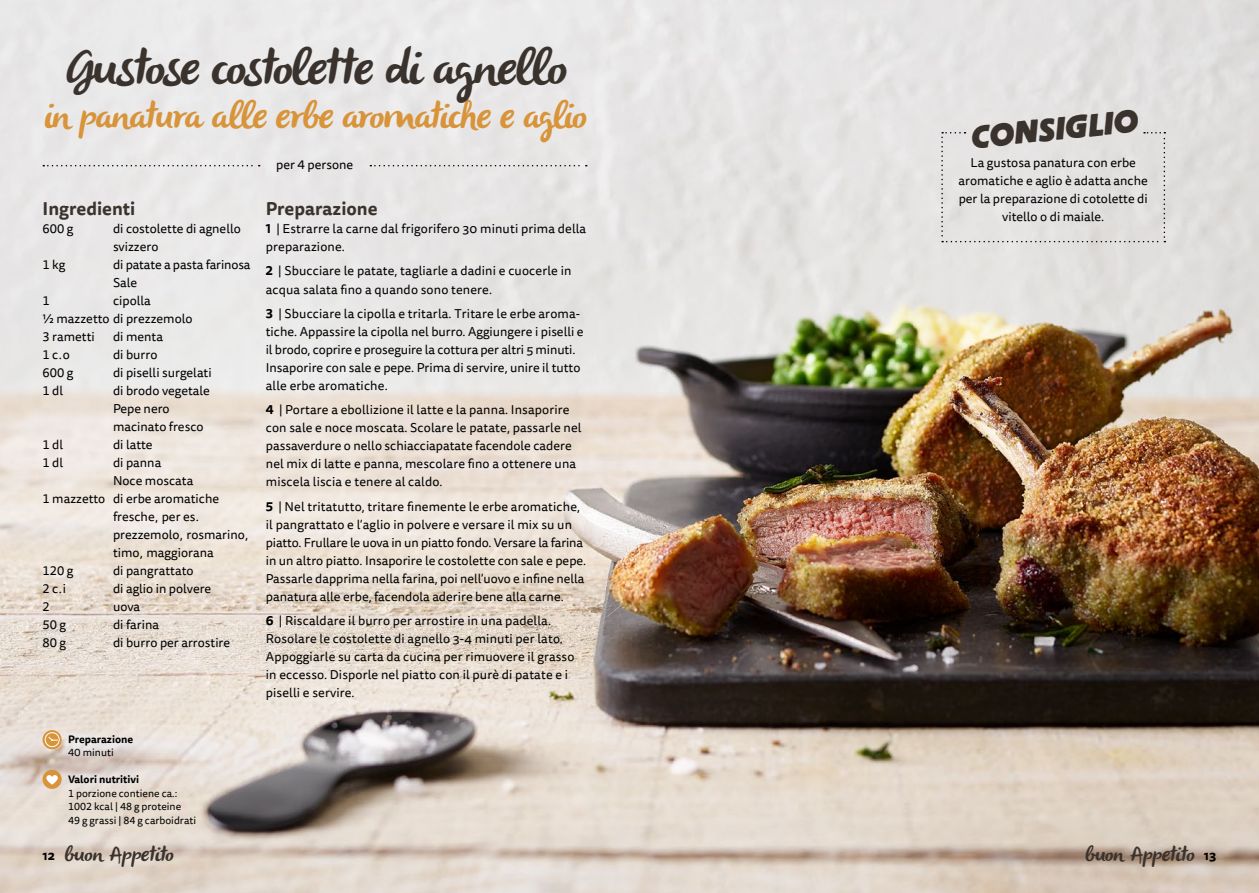
<style>
.page{position:relative;width:1259px;height:893px;background:#fff}
.page>*{position:absolute;margin:0;border:0;box-sizing:border-box;transform-origin:0 0}
.t1{font:italic 49.5px "Olivier";letter-spacing:-.02em;color:#3a322d}
.t2{font:italic 37.5px "Olivier";letter-spacing:-.02em;color:#d8943a}
.t3{font:italic 700 31.5px "Block Berthold BQ";color:#3a322d}
.t4{font:italic 21px "Olivier";color:#3a322d}
.t5{font:700 18px "Tisa Sans OT";color:#3a322d}
.t6{font:12.75px/18px "Tisa Sans OT";color:#000}
.t7{font:700 12.75px "Tisa Sans OT";color:#000}
.t8{font:10.5px/13.5px "Tisa Sans OT";color:#000}
.t9{font:700 10.5px "Tisa Sans OT";color:#000}
.s1{font-weight:700}
</style>
<div class="page">
<img style="left:0;top:0;width:1259px;height:893px">
<svg style="left:43px;top:165px;width:217px;height:1px"></svg>
<svg style="left:370px;top:165px;width:217px;height:1px"></svg>
<svg style="left:43px;top:730px;width:19px;height:19px"></svg>
<div style="left:45px;top:732px;width:15px;height:15px;border:1px solid #fff;border-radius:50%"></div>
<svg style="left:48px;top:736px;width:10px;height:5px"></svg>
<div style="left:43px;top:770px;width:19px;height:19px;background:#d8943a;border-radius:50%"></div>
<svg style="left:46px;top:775px;width:12px;height:10px"></svg>
<div style="left:941px;top:132px;width:224px;height:110px;background:#e3e2e0"></div>
<h1 class="t1" style="left:64px;top:40px;width:503px">Gustosecostolettedi agnello</h1>
<h2 class="t2" style="left:44px;top:94px;width:543px">in panaturaalleerbearo matic heeaglio</h2>
<h3 class="t5" style="left:43px;top:197px;width:94px">Ingredienti</h3>
<p class="t6" style="left:43px;top:220px;width:32px">600 g</p>
<p class="t6" style="left:113px;top:220px;width:129px">di costolette di agnello svizzero</p>
<p class="t6" style="left:43px;top:256px;width:25px">1 kg</p>
<p class="t6" style="left:113px;top:256px;width:139px">di patate a pasta farinosa<br>Sale</p>
<p class="t6" style="left:43px;top:292px;width:9px">1</p>
<p class="t6" style="left:43px;top:292px;width:151px;text-indent:70px">cipolla<br>½ mazzetto di prezzemolo<br>3 rametti</p>
<p class="t6" style="left:113px;top:328px;width:51px">di menta</p>
<p class="t6" style="left:43px;top:346px;width:29px">1 c.o</p>
<p class="t6" style="left:113px;top:346px;width:46px">di burro</p>
<p class="t6" style="left:43px;top:364px;width:32px">600 g</p>
<p class="t6" style="left:113px;top:364px;width:100px">di piselli surgelati</p>
<p class="t6" style="left:43px;top:382px;width:22px">1 dl</p>
<p class="t6" style="left:113px;top:382px;width:98px">di brodo vegetale<br>Pepe nero macinato fresco</p>
<p class="t6" style="left:43px;top:436px;width:22px">1 dl</p>
<p class="t6" style="left:113px;top:436px;width:41px">di latte</p>
<p class="t6" style="left:43px;top:454px;width:22px">1 dl</p>
<p class="t6" style="left:113px;top:454px;width:50px">di panna</p>
<p class="t6" style="left:113px;top:472px;width:82px">Noce moscata</p>
<p class="t6" style="left:43px;top:490px;width:178px">1 mazzetto di erbe aromatiche</p>
<p class="t6" style="left:113px;top:508px;width:88px">fresche, per es.</p>
<p class="t6" style="left:113px;top:526px;width:138px">prezzemolo, rosmarino,</p>
<p class="t6" style="left:113px;top:544px;width:102px">timo, maggiorana</p>
<p class="t6" style="left:43px;top:562px;width:32px">120 g</p>
<p class="t6" style="left:113px;top:562px;width:82px">di pangrattato</p>
<p class="t6" style="left:43px;top:580px;width:25px">2 c.i</p>
<p class="t6" style="left:113px;top:580px;width:100px">di aglio in polvere</p>
<p class="t6" style="left:43px;top:599px;width:9px">2</p>
<p class="t6" style="left:113px;top:599px;width:29px">uova</p>
<p class="t6" style="left:43px;top:617px;width:25px">50 g</p>
<p class="t6" style="left:113px;top:617px;width:48px">di farina</p>
<p class="t6" style="left:43px;top:635px;width:25px">80 g</p>
<p class="t6" style="left:113px;top:635px;width:119px">di burro per arrostire</p>
<p class="t9" style="left:68px;top:732px;width:67px">Preparazione</p>
<p class="t8" style="left:68px;top:746px;width:47px">40 minuti</p>
<p class="t9" style="left:68px;top:773px;width:73px">Valori nutritivi</p>
<p class="t8" style="left:68px;top:787px;width:130px">1 porzione contiene ca.:<br>1002 kcal | 48 g proteine<br>49 g grassi | 84 g carboidrati</p>
<p class="t6" style="left:276px;top:156px;width:78px">per 4 persone</p>
<h3 class="t5" style="left:266px;top:197px;width:113px">Preparazione</h3>
<p class="t6" style="left:266px;top:220px;width:322px"><span class="s1">1</span> | Estrarre la carne dal frigorifero 30 minuti prima della preparazione.</p>
<p class="t6" style="left:266px;top:263px;width:307px"><span class="s1">2</span> | Sbucciare le patate, tagliarle a dadini e cuocerle in acqua salata fino a quando sono tenere.</p>
<p class="t6" style="left:266px;top:305px;width:319px"><span class="s1">3</span> | Sbucciare la cipolla e tritarla. Tritare le erbe aroma&shy;tiche. Appassire la cipolla nel burro. Aggiungere i piselli e il brodo, coprire e proseguire la cottura per altri 5 minuti.<br>Insaporire con sale e pepe. Prima di servire, unire il tutto alle erbe aromatiche.</p>
<p class="t6" style="left:266px;top:402px;width:317px"><span class="s1">4</span> | Portare a ebollizione il latte e la panna. Insaporire con sale e noce moscata. Scolare le patate, passarle nel passaverdure o nello schiacciapatate facendole cadere nel mix di latte e panna, mescolare fino a ottenere una miscela liscia e tenere al caldo.</p>
<p class="t6" style="left:266px;top:498px;width:322px"><span class="s1">5</span> | Nel tritatutto, tritare finemente le erbe aromatiche, il pangrattato e l’aglio in polvere e versare il mix su un piatto. Frullare le uova in un piatto fondo. Versare la farina in un altro piatto. Insaporire le costolette con sale e pepe.<br>Passarle dapprima nella farina, poi nell’uovo e infine nella panatura alle erbe, facendola aderire bene alla carne.</p>
<p class="t6" style="left:266px;top:612px;width:310px"><span class="s1">6</span> | Riscaldare il burro per arrostire in una padella.<br>Rosolare le costolette di agnello 3-4 minuti per lato.<br>Appoggiarle su carta da cucina per rimuovere il grasso in eccesso. Disporle nel piatto con il purè di patate e i piselli e servire.</p>
<h3 class="t3" style="left:968px;top:120px;width:170px;rotate:-6deg">CONSIGLIO</h3>
<p class="t6" style="left:958px;top:154px;width:191px;text-align:center">La gustosa panatura con erbe aromatiche e aglio è adatta anche per la preparazione di cotolette di vitello o di maiale.</p>
<h3 class="t4" style="left:64px;top:842px;width:111px">buo n Appetito</h3>
<h3 class="t4" style="left:1084px;top:842px;width:111px">buo n Appetito</h3>
<p class="t7" style="left:43px;top:847px;width:14px">12</p>
<p class="t7" style="left:1204px;top:847px;width:14px">13</p>
</div>
